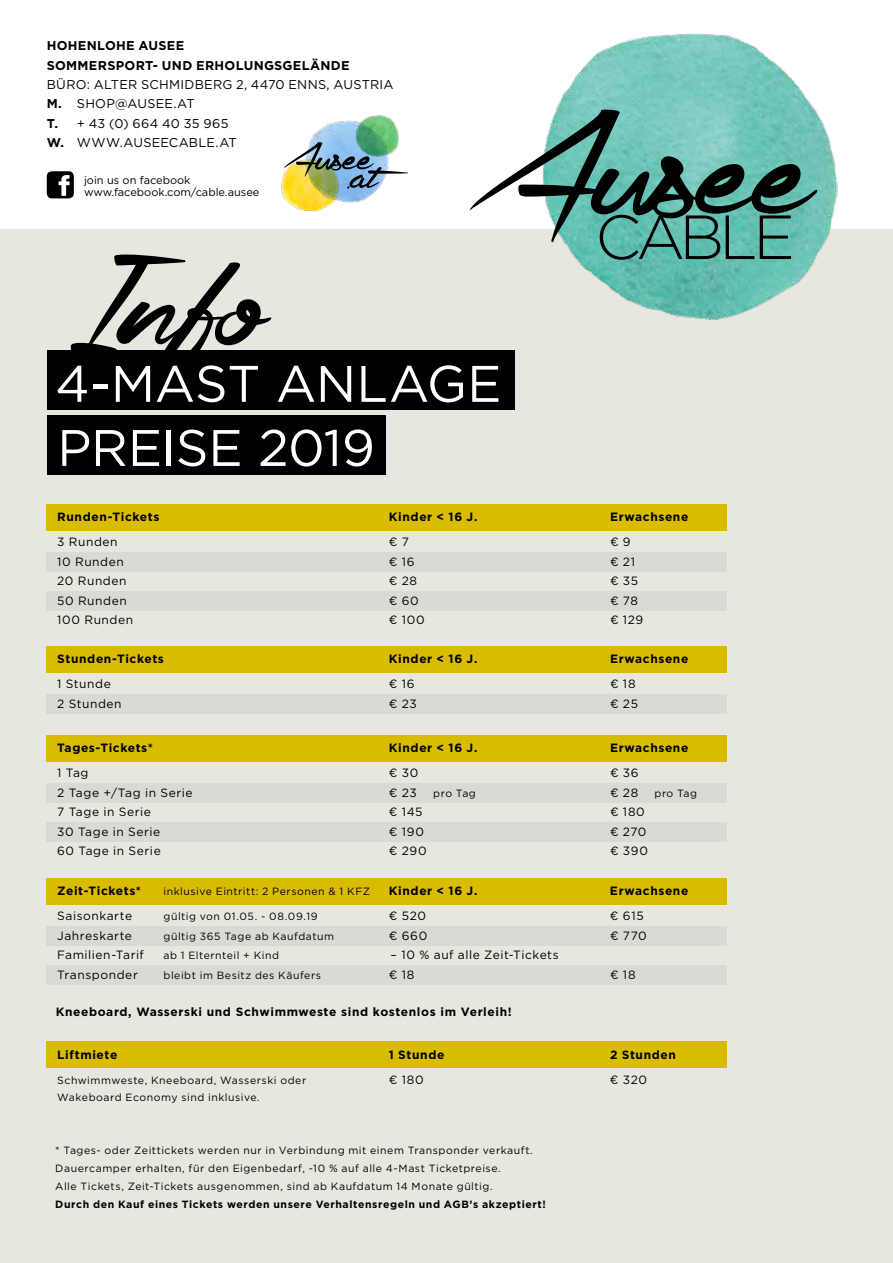
<style>
.page{position:relative;width:893px;height:1263px;background:#fff}
.page>*{position:absolute;margin:0;border:0;box-sizing:border-box;transform-origin:0 0}
.t1{font:197.1px "la Compagniedes Ombres";color:#000}
.t2{font:300 62.25px "Gotham";letter-spacing:-.08em;color:#000}
.t3{font:51.3px "Gotham";letter-spacing:-.01em;color:#fff}
.t4{font:12.75px/19.5px "Gotham";letter-spacing:.015em;color:#000}
.t5{font:700 12.75px/19.5px "Gotham";letter-spacing:.025em;color:#000}
.t6{font:12px "Gotham";letter-spacing:.05em;color:#000}
.t7{font:700 12px "Gotham";letter-spacing:.05em;color:#000}
.t8{font:10.95px/11.7px "Gotham";color:#000}
.t9{font:10.5px/18px "Gotham";letter-spacing:.05em;color:#000}
.t10{font:700 10.5px "Gotham";letter-spacing:.055em;color:#000}
.s1{font-weight:700}
.s2{font-style:italic}
</style>
<div class="page">
<div style="left:0;top:230px;width:893px;height:1033px;background:#e7e7e0"></div>
<div style="left:47px;top:415px;width:338px;height:59px;background:#000"></div>
<div style="left:47px;top:350px;width:467px;height:60px;background:#000"></div>
<div style="left:47px;top:504px;width:680px;height:27px;background:#d9bb00"></div>
<div style="left:47px;top:735px;width:680px;height:27px;background:#d9bb00"></div>
<div style="left:47px;top:878px;width:680px;height:27px;background:#d9bb00"></div>
<div style="left:47px;top:646px;width:680px;height:27px;background:#d9bb00"></div>
<div style="left:47px;top:1041px;width:680px;height:27px;background:#d9bb00"></div>
<div style="left:47px;top:552px;width:680px;height:19px;background:#dadad4"></div>
<div style="left:47px;top:783px;width:680px;height:19px;background:#dadad4"></div>
<div style="left:47px;top:926px;width:680px;height:19px;background:#dadad4"></div>
<div style="left:47px;top:965px;width:680px;height:19px;background:#dadad4"></div>
<div style="left:47px;top:694px;width:680px;height:19px;background:#dadad4"></div>
<div style="left:47px;top:591px;width:680px;height:19px;background:#dadad4"></div>
<div style="left:47px;top:822px;width:680px;height:19px;background:#dadad4"></div>
<svg style="left:47px;top:171px;width:27px;height:27px"></svg>
<img style="left:310px;top:120px;width:68px;height:83px">
<img style="left:281px;top:177px;width:63px;height:35px">
<img style="left:355px;top:115px;width:44px;height:27px">
<img style="left:283px;top:142px;width:125px;height:47px">
<img style="left:552px;top:33px;width:305px;height:288px">
<svg style="left:470px;top:110px;width:347px;height:132px"></svg>
<p class="t5" style="left:47px;top:35px;width:304px">HOHENLOHE AUSEE<br>SOMMERSPORT- UND ERHOLUNGSGELÄNDE</p>
<p class="t4" style="left:47px;top:74px;width:348px">BÜRO: ALTER SCHMIDBERG 2, 4470 ENNS, AUSTRIA<br><span class="s1">M.</span> SHOP@AUSEE.AT<br><span class="s1">T.</span> + 43 (0) 664 40 35 965<br><span class="s1">W.</span> WWW.AUSEECABLE.AT</p>
<p class="t8" style="left:84px;top:174px;width:177px">join us on facebook www.facebook.com/cable.ausee</p>
<h1 class="t1" style="left:67px;top:159px;width:201px">Info</h1>
<h3 class="t3" style="left:55px;top:355px;width:448px">4-MAST ANLAGE</h3>
<h3 class="t3" style="left:57px;top:419px;width:319px">PREISE 2019</h3>
<h2 class="t2" style="left:595px;top:203px;width:201px">CABLE</h2>
<p class="t7" style="left:57px;top:510px;width:104px">Runden-Tickets</p>
<p class="t7" style="left:389px;top:510px;width:90px">Kinder &lt; 16 J.</p>
<p class="t7" style="left:610px;top:510px;width:80px">Erwachsene</p>
<p class="t6" style="left:57px;top:535px;width:62px">3 Runden</p>
<p class="t6" style="left:389px;top:535px;width:22px">¤ 7</p>
<p class="t6" style="left:610px;top:535px;width:22px">¤ 9</p>
<p class="t6" style="left:57px;top:555px;width:68px">10 Runden</p>
<p class="t6" style="left:389px;top:555px;width:27px">¤ 16</p>
<p class="t6" style="left:610px;top:555px;width:27px">¤ 21</p>
<p class="t6" style="left:57px;top:574px;width:71px">20 Runden</p>
<p class="t6" style="left:389px;top:574px;width:30px">¤ 28</p>
<p class="t6" style="left:610px;top:574px;width:30px">¤ 35</p>
<p class="t6" style="left:57px;top:594px;width:71px">50 Runden</p>
<p class="t6" style="left:389px;top:594px;width:31px">¤ 60</p>
<p class="t6" style="left:610px;top:594px;width:30px">¤ 78</p>
<p class="t6" style="left:57px;top:613px;width:78px">100 Runden</p>
<p class="t6" style="left:389px;top:613px;width:37px">¤ 100</p>
<p class="t6" style="left:610px;top:613px;width:35px">¤ 129</p>
<p class="t7" style="left:57px;top:652px;width:108px">Stunden-Tickets</p>
<p class="t7" style="left:389px;top:652px;width:90px">Kinder &lt; 16 J.</p>
<p class="t7" style="left:610px;top:652px;width:80px">Erwachsene</p>
<p class="t6" style="left:57px;top:677px;width:55px">1 Stunde</p>
<p class="t6" style="left:389px;top:677px;width:27px">¤ 16</p>
<p class="t6" style="left:610px;top:677px;width:27px">¤ 18</p>
<p class="t6" style="left:57px;top:697px;width:66px">2 Stunden</p>
<p class="t6" style="left:389px;top:697px;width:30px">¤ 23</p>
<p class="t6" style="left:610px;top:697px;width:30px">¤ 25</p>
<p class="t7" style="left:57px;top:741px;width:97px">Tages-Tickets*</p>
<p class="t7" style="left:389px;top:741px;width:90px">Kinder &lt; 16 J.</p>
<p class="t7" style="left:610px;top:741px;width:80px">Erwachsene</p>
<p class="t6" style="left:57px;top:766px;width:33px">1 Tag</p>
<p class="t6" style="left:389px;top:766px;width:31px">¤ 30</p>
<p class="t6" style="left:610px;top:766px;width:30px">¤ 36</p>
<p class="t6" style="left:57px;top:786px;width:137px">2 Tage +/Tag in Serie</p>
<p class="t6" style="left:389px;top:786px;width:30px">¤ 23</p>
<p class="t9" style="left:433px;top:784px;width:44px">pro Tag</p>
<p class="t6" style="left:610px;top:786px;width:30px">¤ 28</p>
<p class="t9" style="left:654px;top:784px;width:44px">pro Tag</p>
<p class="t6" style="left:57px;top:805px;width:95px">7 Tage in Serie</p>
<p class="t6" style="left:389px;top:805px;width:35px">¤ 145</p>
<p class="t6" style="left:610px;top:805px;width:36px">¤ 180</p>
<p class="t6" style="left:57px;top:825px;width:105px">30 Tage in Serie</p>
<p class="t6" style="left:389px;top:825px;width:37px">¤ 190</p>
<p class="t6" style="left:610px;top:825px;width:38px">¤ 270</p>
<p class="t6" style="left:57px;top:844px;width:105px">60 Tage in Serie</p>
<p class="t6" style="left:389px;top:844px;width:39px">¤ 290</p>
<p class="t6" style="left:610px;top:844px;width:39px">¤ 390</p>
<p class="t7" style="left:57px;top:883px;width:85px">Zeit-Tickets*</p>
<p class="t9" style="left:163px;top:882px;width:208px">inklusive Eintritt: 2 Personen &amp; 1 KFZ</p>
<p class="t7" style="left:389px;top:883px;width:90px">Kinder &lt; 16 J.</p>
<p class="t7" style="left:610px;top:883px;width:80px">Erwachsene</p>
<p class="t6" style="left:57px;top:909px;width:76px">Saisonkarte</p>
<p class="t9" style="left:163px;top:907px;width:156px">gültig von 01.05. - 08.09.19</p>
<p class="t6" style="left:389px;top:909px;width:39px">¤ 520</p>
<p class="t6" style="left:610px;top:909px;width:35px">¤ 615</p>
<p class="t6" style="left:57px;top:929px;width:76px">Jahreskarte</p>
<p class="t9" style="left:163px;top:927px;width:172px">gültig 365 Tage ab Kaufdatum</p>
<p class="t6" style="left:389px;top:929px;width:40px">¤ 660</p>
<p class="t6" style="left:610px;top:929px;width:38px">¤ 770</p>
<p class="t6" style="left:57px;top:948px;width:88px">Familien-Tarif</p>
<p class="t9" style="left:163px;top:946px;width:117px">ab 1 Elternteil + Kind</p>
<p class="t6" style="left:391px;top:948px;width:170px">– 10 % auf alle Zeit-Tickets</p>
<p class="t6" style="left:57px;top:968px;width:82px">Transponder</p>
<p class="t9" style="left:163px;top:966px;width:159px">bleibt im Besitz des Käufers</p>
<p class="t6" style="left:389px;top:968px;width:27px">¤ 18</p>
<p class="t6" style="left:610px;top:968px;width:27px">¤ 18</p>
<p class="t7" style="left:56px;top:1005px;width:457px">Kneeboard, Wasserski und Schwimmweste sind kostenlos im Verleih!</p>
<p class="t7" style="left:57px;top:1047px;width:62px">Liftmiete</p>
<p class="t7" style="left:389px;top:1047px;width:57px">1 Stunde</p>
<p class="t7" style="left:610px;top:1047px;width:68px">2 Stunden</p>
<p class="t9" style="left:57px;top:1071px;width:251px">Schwimmweste, Kneeboard, Wasserski oder</p>
<p class="t6" style="left:389px;top:1073px;width:36px">¤ 180</p>
<p class="t6" style="left:610px;top:1073px;width:39px">¤ 320</p>
<p class="t9" style="left:57px;top:1088px;width:204px">Wakeboard Economy sind inklusive<span class="s2">.</span></p>
<p class="t9" style="left:55px;top:1141px;width:479px">* Tages- oder Zeittickets werden nur in Verbindung mit einem Transponder verkauft.<br>Dauercamper erhalten, für den Eigenbedarf, -10 % auf alle 4-Mast Ticketpreise.<br>Alle Tickets, Zeit-Tickets ausgenommen, sind ab Kaufdatum 14 Monate gültig.</p>
<p class="t10" style="left:55px;top:1198px;width:492px">Durch den Kauf eines Tickets werden unsere Verhaltensregeln und AGB’s akzeptiert!</p>
</div>
